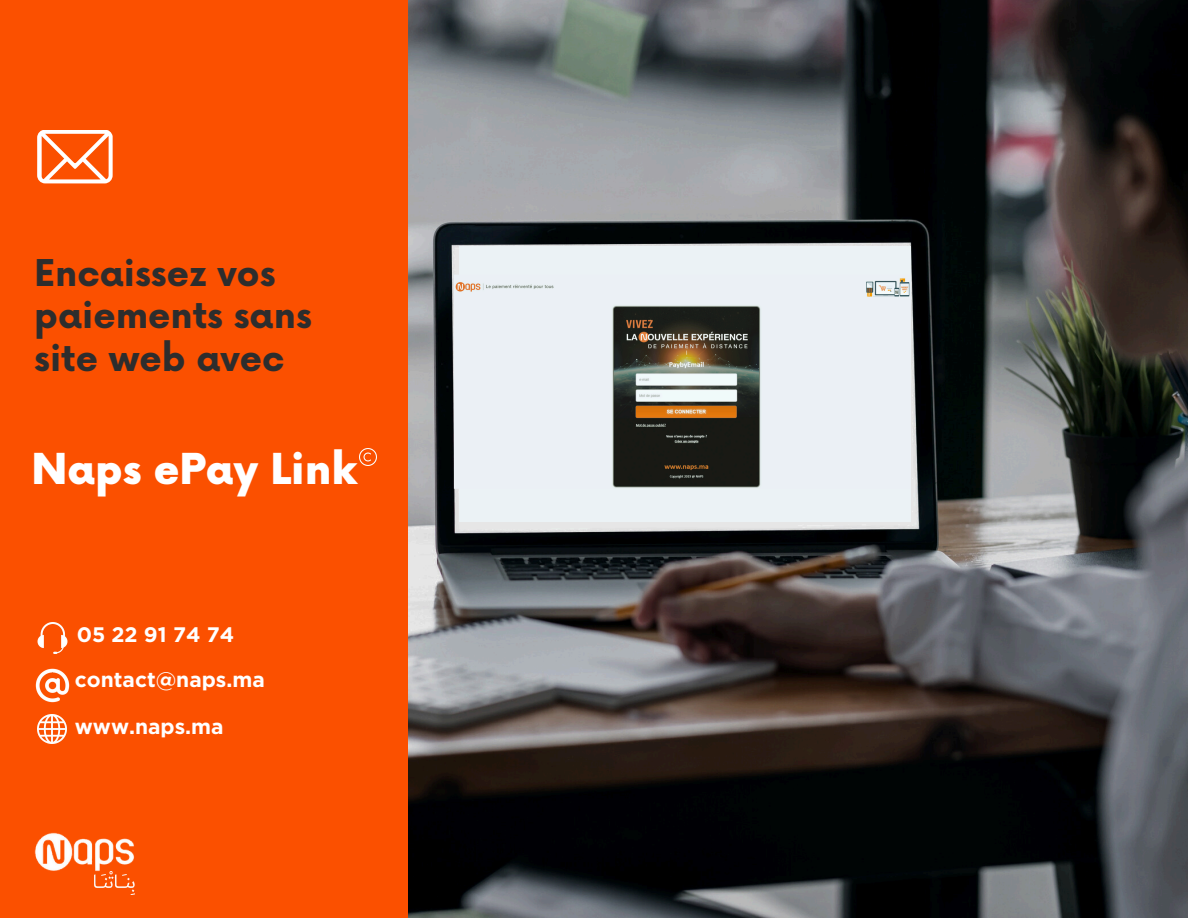
<style>
.page{position:relative;width:1188px;height:918px;background:#fb5000}
.page>*{position:absolute;margin:0;border:0;box-sizing:border-box;transform-origin:0 0}
.t1{font:900 41.55px "Now";color:#fff}
.t2{font:700 36px/42.8px "Now";color:#2d2d2d}
.t3{font:700 21px "Gotham";color:#fff}
</style>
<div class="page">
<svg style="left:37px;top:130px;width:76px;height:53px"></svg>
<img style="left:409px;top:0;width:779px;height:918px">
<div style="left:459px;top:246px;width:452px;height:276px;background:#ebf2f5"></div>
<img style="left:454px;top:275px;width:456px;height:214px">
<img style="left:360px;top:448px;width:17px;height:17px">
<img style="left:34px;top:832px;width:101px;height:46px">
<img style="left:95px;top:871px;width:39px;height:23px">
<img style="left:35px;top:668px;width:35px;height:35px">
<img style="left:38px;top:714px;width:29px;height:30px">
<img style="left:38px;top:623px;width:30px;height:30px">
<p class="t2" style="left:34px;top:253px;width:279px">Encaissez vos paiements sans site web avec</p>
<h1 class="t1" style="left:31px;top:447px;width:327px">Naps ePay Link</h1>
<p class="t3" style="left:77px;top:622px;width:159px">05 22 91 74 74</p>
<p class="t3" style="left:75px;top:667px;width:191px">contact@naps.ma</p>
<p class="t3" style="left:75px;top:714px;width:150px">www.naps.ma</p>
</div>
